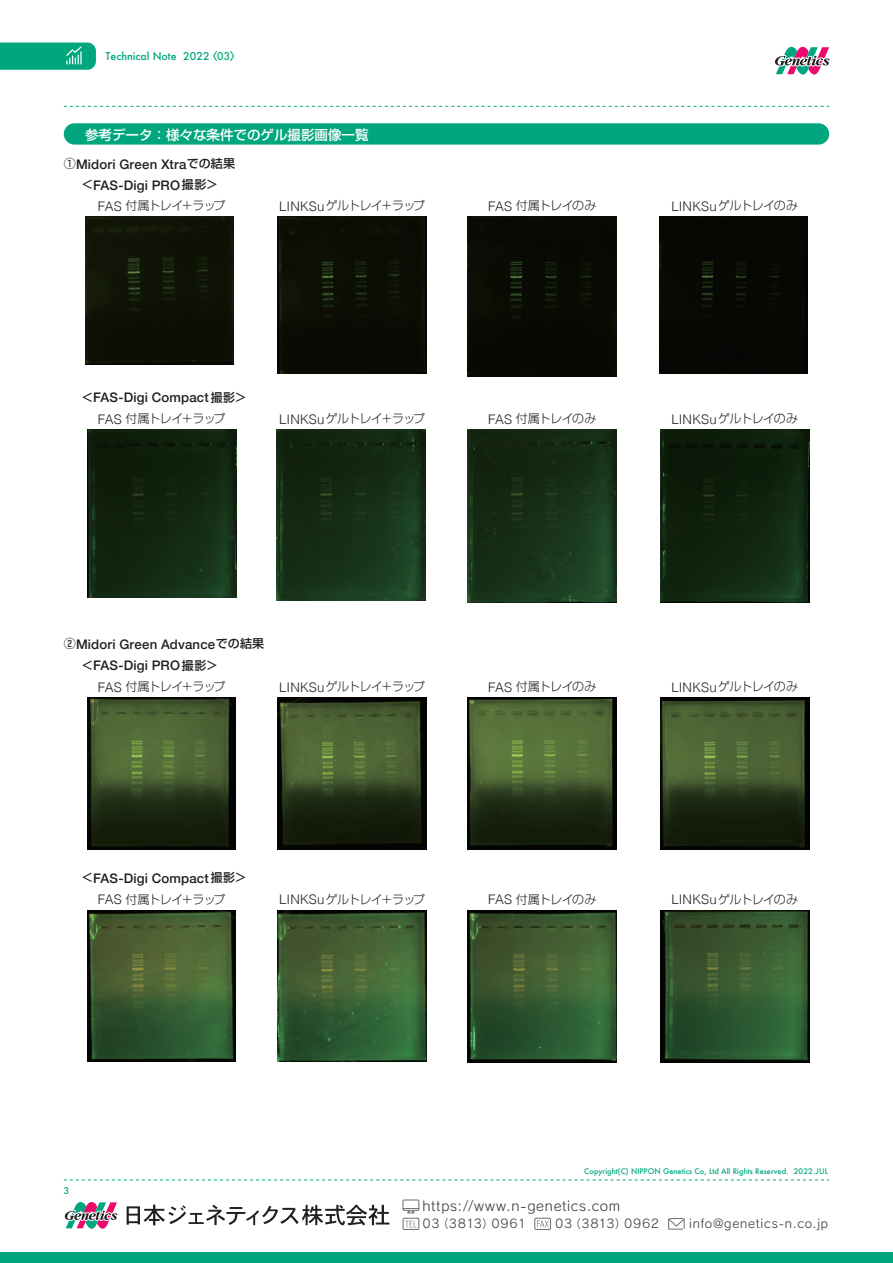
<style>
.page{position:relative;width:893px;height:1263px;background:#fff}
.page>*{position:absolute;margin:0;border:0;box-sizing:border-box;transform-origin:0 0}
.t1{font:13.5px "Rodin CID M";letter-spacing:.055em;color:#3e3e3f}
.t2{font:500 13.5px "Shin Go Pro";color:#fff}
.t3{font:500 13.2px/21.3px "Helvetica Neue";letter-spacing:.015em;color:#231f20;text-align:center}
.t4{font:300 12px "Shin Go Pro";letter-spacing:-.055em;color:#231f20}
.t5{font:12px "Rodin CID M";letter-spacing:.06em;color:#3e3e3f}
.t6{font:500 10.5px "Futura";color:#00a77e}
.t7{font:500 9px "Futura";color:#00a77e}
.t8{font:500 7.5px "Futura";color:#00a77e}
.s1{font-family:"Shin Go Pro"}
.s2{font-family:"Shin Go Pro";font-size:12px}
.s3{font-family:"Helvetica";font-size:13.2px}
</style>
<div class="page">
<svg style="left:64px;top:1179px;width:765px;height:1px"></svg>
<svg style="left:64px;top:106px;width:765px;height:1px"></svg>
<div style="left:0;top:1252px;width:893px;height:11px;background:#00a77e"></div>
<svg style="left:0;top:43px;width:96px;height:27px;background:#0dab84"></svg>
<svg style="left:775px;top:46px;width:55px;height:29px"></svg>
<svg style="left:402px;top:1199px;width:17px;height:14px"></svg>
<svg style="left:668px;top:1218px;width:17px;height:12px"></svg>
<div style="left:403px;top:1218px;width:16px;height:12px;border:1px solid #6c6d70"></div>
<div style="left:534px;top:1218px;width:17px;height:12px;border:1px solid #6c6d70"></div>
<svg style="left:405px;top:1221px;width:12px;height:6px"></svg>
<svg style="left:537px;top:1220px;width:12px;height:7px"></svg>
<svg style="left:64px;top:1202px;width:54px;height:27px"></svg>
<svg style="left:127px;top:1204px;width:262px;height:21px"></svg>
<img style="left:660px;top:697px;width:149px;height:152px">
<img style="left:278px;top:697px;width:148px;height:152px">
<img style="left:468px;top:697px;width:149px;height:152px">
<img style="left:87px;top:697px;width:149px;height:152px">
<div style="left:64px;top:123px;width:765px;height:22px;background:#00a77e;border-radius:11px"></div>
<img style="left:660px;top:910px;width:149px;height:152px">
<img style="left:278px;top:910px;width:148px;height:152px">
<img style="left:468px;top:910px;width:149px;height:152px">
<img style="left:87px;top:910px;width:149px;height:152px">
<div style="left:277px;top:217px;width:149px;height:157px;background:#0c0d05"></div>
<div style="left:659px;top:217px;width:149px;height:157px;background:#070704"></div>
<img style="left:85px;top:217px;width:149px;height:148px">
<div style="left:468px;top:217px;width:149px;height:160px;background:#090a04"></div>
<img style="left:276px;top:429px;width:149px;height:172px">
<img style="left:660px;top:429px;width:149px;height:173px">
<img style="left:87px;top:429px;width:149px;height:168px">
<img style="left:468px;top:429px;width:149px;height:173px">
<p class="t6" style="left:106px;top:49px;width:136px">Technical Note 2022<span class="s1">〈</span>03<span class="s1">〉</span></p>
<p class="t2" style="left:85px;top:123px;width:285px">参考データ：様々な条件でのゲル撮影画像一覧</p>
<p class="t3" style="left:64px;top:152px;width:173px"><span class="s2">①</span>Midori Green Xtra<span class="s2">での結果＜</span>FAS-Digi PRO<span class="s2">撮影＞</span></p>
<p class="t4" style="left:98px;top:196px;width:129px"><span class="s3">FAS</span> 付属トレイ＋ラップ</p>
<p class="t4" style="left:279px;top:196px;width:147px"><span class="s3">LINKSu</span> ゲルトレイ＋ラップ</p>
<p class="t4" style="left:488px;top:196px;width:110px"><span class="s3">FAS</span> 付属トレイのみ</p>
<p class="t4" style="left:671px;top:196px;width:128px"><span class="s3">LINKSu</span>ゲルトレイのみ</p>
<p class="t3" style="left:82px;top:386px;width:166px"><span class="s2">＜</span>FAS-Digi Compact<span class="s2">撮影＞</span></p>
<p class="t4" style="left:98px;top:409px;width:129px"><span class="s3">FAS</span> 付属トレイ＋ラップ</p>
<p class="t4" style="left:279px;top:409px;width:147px"><span class="s3">LINKSu</span> ゲルトレイ＋ラップ</p>
<p class="t4" style="left:488px;top:409px;width:110px"><span class="s3">FAS</span> 付属トレイのみ</p>
<p class="t4" style="left:671px;top:409px;width:128px"><span class="s3">LINKSu</span>ゲルトレイのみ</p>
<p class="t3" style="left:82px;top:633px;width:184px;text-align:left;text-indent:-18px"><span class="s2">②</span>Midori Green Advance<span class="s2">での結果＜</span>FAS-Digi PRO<span class="s2">撮影＞</span></p>
<p class="t4" style="left:98px;top:676px;width:129px"><span class="s3">FAS</span> 付属トレイ＋ラップ</p>
<p class="t4" style="left:279px;top:676px;width:147px"><span class="s3">LINKSu</span> ゲルトレイ＋ラップ</p>
<p class="t4" style="left:488px;top:676px;width:110px"><span class="s3">FAS</span> 付属トレイのみ</p>
<p class="t4" style="left:671px;top:676px;width:128px"><span class="s3">LINKSu</span>ゲルトレイのみ</p>
<p class="t3" style="left:82px;top:866px;width:166px"><span class="s2">＜</span>FAS-Digi Compact<span class="s2">撮影＞</span></p>
<p class="t4" style="left:98px;top:889px;width:129px"><span class="s3">FAS</span> 付属トレイ＋ラップ</p>
<p class="t4" style="left:279px;top:889px;width:147px"><span class="s3">LINKSu</span> ゲルトレイ＋ラップ</p>
<p class="t4" style="left:488px;top:889px;width:110px"><span class="s3">FAS</span> 付属トレイのみ</p>
<p class="t4" style="left:671px;top:889px;width:128px"><span class="s3">LINKSu</span>ゲルトレイのみ</p>
<p class="t7" style="left:64px;top:1185px;width:7px">3</p>
<p class="t8" style="left:584px;top:1166px;width:245px">Copyright(C) NIPPON Genetics Co, Ltd All Rights Reserved. 2022.JUL</p>
<p class="t1" style="left:423px;top:1197px;width:199px">https://www.n-genetics.com</p>
<p class="t5" style="left:423px;top:1216px;width:105px">03（3813）0961</p>
<p class="t5" style="left:555px;top:1216px;width:106px">03（3813）0962</p>
<p class="t5" style="left:689px;top:1216px;width:140px">info@genetics-n.co.jp</p>
</div>
